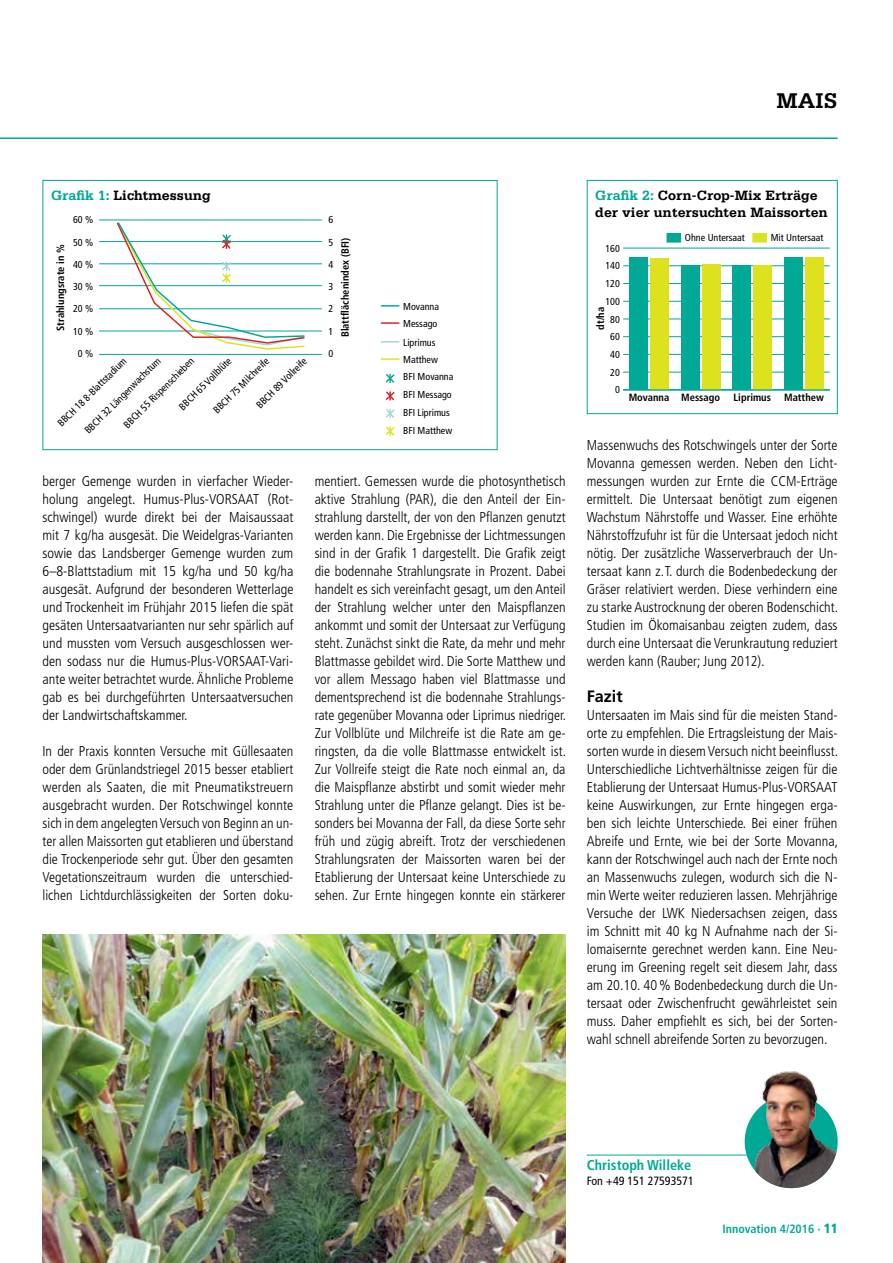
<style>
.page{position:relative;width:893px;height:1263px;background:#fff}
.page>*{position:absolute;margin:0;border:0;box-sizing:border-box;transform-origin:0 0}
.t1{font:700 22.5px "Serifa";color:#000}
.t2{font:700 16.5px "Frutiger LT";color:#000}
.t3{font:300 condensed 14.25px/18px "Frutiger LT";color:#000;text-align:justify}
.t4{font:700 14.25px/17.1px "Serifa";color:#000}
.t5{font:700 condensed 14.25px "Frutiger";color:#00a995}
.t6{font:700 condensed 12px "Frutiger";color:#00a995}
.t7{font:condensed 12px "Frutiger";color:#000}
.t8{font:700 condensed 10.5px "Frutiger";color:#000}
.t9{font:condensed 10.05px "Frutiger LT";color:#000}
.s1{color:#00a995}
.s2{font-weight:900;font-size:13.5px}
</style>
<div class="page">
<img style="left:43px;top:934px;width:523px;height:329px">
<div style="left:43px;top:180px;width:454px;height:270px;background:#fff;border:1px solid #00a995"></div>
<hr style="left:99px;top:354px;width:223px;height:1px;background:#00a995">
<hr style="left:99px;top:308px;width:223px;height:1px;background:#00a995">
<hr style="left:99px;top:331px;width:223px;height:1px;background:#00a995">
<hr style="left:99px;top:285px;width:223px;height:1px;background:#00a995">
<hr style="left:99px;top:241px;width:223px;height:1px;background:#00a995">
<hr style="left:99px;top:220px;width:223px;height:1px;background:#00a995">
<hr style="left:99px;top:263px;width:223px;height:1px;background:#00a995">
<svg style="left:381px;top:358px;width:18px;height:2px"></svg>
<svg style="left:381px;top:341px;width:18px;height:2px"></svg>
<svg style="left:381px;top:322px;width:18px;height:2px"></svg>
<svg style="left:381px;top:305px;width:18px;height:2px"></svg>
<svg style="left:116px;top:222px;width:190px;height:128px"></svg>
<svg style="left:385px;top:373px;width:10px;height:11px"></svg>
<svg style="left:385px;top:391px;width:10px;height:10px"></svg>
<svg style="left:385px;top:409px;width:10px;height:9px"></svg>
<svg style="left:385px;top:426px;width:10px;height:10px"></svg>
<div style="left:587px;top:180px;width:251px;height:234px;background:#fff;border:1px solid #00a995"></div>
<div style="left:667px;top:234px;width:14px;height:8px;background:#00a995"></div>
<div style="left:667px;top:233px;width:14px;height:9px;border:1px solid #00a995"></div>
<div style="left:753px;top:234px;width:13px;height:8px;background:#dee21e"></div>
<div style="left:752px;top:233px;width:15px;height:9px;border:1px solid #dee21e"></div>
<hr style="left:623px;top:372px;width:206px;height:1px;background:#00a995">
<hr style="left:623px;top:354px;width:206px;height:1px;background:#00a995">
<hr style="left:623px;top:336px;width:206px;height:1px;background:#00a995">
<hr style="left:623px;top:319px;width:206px;height:1px;background:#00a995">
<hr style="left:623px;top:301px;width:206px;height:1px;background:#00a995">
<hr style="left:623px;top:283px;width:206px;height:1px;background:#00a995">
<hr style="left:623px;top:265px;width:206px;height:1px;background:#00a995">
<hr style="left:623px;top:248px;width:206px;height:1px;background:#00a995">
<div style="left:650px;top:259px;width:19px;height:131px;background:#dee21e"></div>
<div style="left:702px;top:264px;width:18px;height:126px;background:#dee21e"></div>
<div style="left:753px;top:266px;width:19px;height:124px;background:#dee21e"></div>
<div style="left:805px;top:258px;width:19px;height:132px;background:#dee21e"></div>
<div style="left:629px;top:257px;width:19px;height:133px;background:#00a995"></div>
<div style="left:681px;top:266px;width:19px;height:124px;background:#00a995"></div>
<div style="left:733px;top:265px;width:18px;height:125px;background:#00a995"></div>
<div style="left:784px;top:257px;width:19px;height:133px;background:#00a995"></div>
<hr style="left:623px;top:389px;width:206px;height:1px;background:#00a995">
<hr style="left:587px;top:1155px;width:214px;height:1px;background:#00a995">
<img style="left:745px;top:1071px;width:92px;height:117px">
<hr style="left:0;top:137px;width:838px;height:2px;background:#00a995">
<h1 class="t1" style="left:776px;top:87px;width:63px">MAIS</h1>
<p class="t4" style="left:51px;top:186px;width:161px"><span class="s1">Grafik 1:</span> Lichtmessung</p>
<p class="t9" style="left:73px;top:214px;width:22px">60 %</p>
<p class="t9" style="left:73px;top:236px;width:22px">50 %</p>
<p class="t9" style="left:73px;top:258px;width:22px">40 %</p>
<p class="t9" style="left:73px;top:281px;width:22px">30 %</p>
<p class="t9" style="left:73px;top:303px;width:22px">20 %</p>
<p class="t9" style="left:73px;top:325px;width:22px">10 %</p>
<p class="t9" style="left:78px;top:347px;width:17px">0 %</p>
<p class="t9" style="left:328px;top:214px;width:6px">6</p>
<p class="t9" style="left:328px;top:236px;width:6px">5</p>
<p class="t9" style="left:328px;top:258px;width:6px">4</p>
<p class="t9" style="left:328px;top:281px;width:6px">3</p>
<p class="t9" style="left:328px;top:303px;width:6px">2</p>
<p class="t9" style="left:328px;top:325px;width:6px">1</p>
<p class="t9" style="left:328px;top:347px;width:6px">0</p>
<p class="t8" style="left:54px;top:331px;width:88px;rotate:-90deg">Strahlungsrate in %</p>
<p class="t8" style="left:339px;top:337px;width:101px;rotate:-90deg">Blattflächenindex (BFI)</p>
<p class="t9" style="left:55px;top:421px;width:94px;rotate:-45deg">BBCH 18 8-Blattstadium</p>
<p class="t9" style="left:211px;top:407px;width:76px;rotate:-45deg">BBCH 75 Milchreife</p>
<p class="t9" style="left:177px;top:404px;width:71px;rotate:-45deg">BBCH 65 Vollblüte</p>
<p class="t9" style="left:254px;top:402px;width:68px;rotate:-45deg">BBCH 89 Vollreife</p>
<p class="t9" style="left:121px;top:422px;width:96px;rotate:-45deg">BBCH 55 Rispenschieben</p>
<p class="t9" style="left:82px;top:428px;width:104px;rotate:-45deg">BBCH 32 Längenwachstum</p>
<p class="t9" style="left:403px;top:300px;width:37px">Movanna</p>
<p class="t9" style="left:403px;top:318px;width:36px">Messago</p>
<p class="t9" style="left:403px;top:336px;width:34px">Liprimus</p>
<p class="t9" style="left:403px;top:354px;width:36px">Matthew</p>
<p class="t9" style="left:403px;top:371px;width:52px">BFI Movanna</p>
<p class="t9" style="left:403px;top:388px;width:50px">BFI Messago</p>
<p class="t9" style="left:403px;top:407px;width:48px">BFI Liprimus</p>
<p class="t9" style="left:403px;top:424px;width:51px">BFI Matthew</p>
<p class="t3" style="left:43px;top:472px;width:252px">berger Gemenge wurden in vierfacher Wieder&shy;holung angelegt. Humus-Plus-VORSAAT (Rot&shy;schwingel) wurde direkt bei der Maisaussaat mit 7 kg/ha ausgesät. Die Weidelgras-Varianten sowie das Landsberger Gemenge wurden zum 6–8-Blattstadium mit 15 kg/ha und 50 kg/ha ausgesät. Aufgrund der besonderen Wetterlage und Trockenheit im Frühjahr 2015 liefen die spät gesäten Untersaatvarianten nur sehr spärlich auf und mussten vom Versuch ausgeschlossen wer&shy;den sodass nur die Humus-Plus-VORSAAT-Vari&shy;ante weiter betrachtet wurde. Ähnliche Probleme gab es bei durchgeführten Untersaatversuchen der Landwirtschaftskammer.</p>
<p class="t3" style="left:43px;top:742px;width:252px">In der Praxis konnten Versuche mit Güllesaaten oder dem Grünlandstriegel 2015 besser etabliert werden als Saaten, die mit Pneumatikstreuern ausgebracht wurden. Der Rotschwingel konnte sich in dem angelegten Versuch von Beginn an un&shy;ter allen Maissorten gut etablieren und überstand die Trockenperiode sehr gut. Über den gesamten Vegetationszeitraum wurden die unterschied&shy;lichen Lichtdurchlässigkeiten der Sorten doku-</p>
<p class="t3" style="left:315px;top:472px;width:253px">mentiert. Gemessen wurde die photosynthetisch aktive Strahlung (PAR), die den Anteil der Ein&shy;strahlung darstellt, der von den Pflanzen genutzt werden kann. Die Ergebnisse der Lichtmessungen sind in der Grafik 1 dargestellt. Die Grafik zeigt die bodennahe Strahlungsrate in Prozent. Dabei handelt es sich vereinfacht gesagt, um den Anteil der Strahlung welcher unter den Maispflanzen ankommt und somit der Untersaat zur Verfügung steht. Zunächst sinkt die Rate, da mehr und mehr Blattmasse gebildet wird. Die Sorte Matthew und vor allem Messago haben viel Blattmasse und dementsprechend ist die bodennahe Strahlungs&shy;rate gegenüber Movanna oder Liprimus niedriger.<br>Zur Vollblüte und Milchreife ist die Rate am ge&shy;ringsten, da die volle Blattmasse entwickelt ist.<br>Zur Vollreife steigt die Rate noch einmal an, da die Maispflanze abstirbt und somit wieder mehr Strahlung unter die Pflanze gelangt. Dies ist be&shy;sonders bei Movanna der Fall, da diese Sorte sehr früh und zügig abreift. Trotz der verschiedenen Strahlungsraten der Maissorten waren bei der Etablierung der Untersaat keine Unterschiede zu sehen. Zur Ernte hingegen konnte ein stärkerer</p>
<p class="t4" style="left:595px;top:186px;width:234px"><span class="s1">Grafik 2:</span> Corn-Crop-Mix Erträge der vier untersuchten Maissorten</p>
<p class="t9" style="left:605px;top:242px;width:16px">160</p>
<p class="t9" style="left:605px;top:260px;width:16px">140</p>
<p class="t9" style="left:605px;top:278px;width:16px">120</p>
<p class="t9" style="left:605px;top:295px;width:16px">100</p>
<p class="t8" style="left:594px;top:330px;width:24px;rotate:-90deg">dt/ha</p>
<p class="t9" style="left:610px;top:313px;width:11px">80</p>
<p class="t9" style="left:610px;top:331px;width:11px">60</p>
<p class="t9" style="left:610px;top:349px;width:11px">40</p>
<p class="t9" style="left:610px;top:366px;width:11px">20</p>
<p class="t9" style="left:615px;top:384px;width:6px">0</p>
<p class="t9" style="left:685px;top:232px;width:62px">Ohne Untersaat</p>
<p class="t9" style="left:771px;top:232px;width:54px">Mit Untersaat</p>
<p class="t8" style="left:629px;top:391px;width:93px">Movanna Messago</p>
<p class="t8" style="left:734px;top:391px;width:39px">Liprimus</p>
<p class="t8" style="left:784px;top:391px;width:41px">Matthew</p>
<p class="t3" style="left:587px;top:436px;width:253px">Massenwuchs des Rotschwingels unter der Sorte Movanna gemessen werden. Neben den Licht&shy;messungen wurden zur Ernte die CCM-Erträge ermittelt. Die Untersaat benötigt zum eigenen Wachstum Nährstoffe und Wasser. Eine erhöhte Nährstoffzufuhr ist für die Untersaat jedoch nicht nötig. Der zusätzliche Wasserverbrauch der Un&shy;tersaat kann z.T. durch die Bodenbedeckung der Gräser relativiert werden. Diese verhindern eine zu starke Austrocknung der oberen Bodenschicht.<br>Studien im Ökomaisanbau zeigten zudem, dass durch eine Untersaat die Verunkrautung reduziert werden kann (Rauber; Jung 2012).</p>
<p class="t2" style="left:587px;top:687px;width:37px">Fazit</p>
<p class="t3" style="left:587px;top:706px;width:253px">Untersaaten im Mais sind für die meisten Stand&shy;orte zu empfehlen. Die Ertragsleistung der Mais&shy;sorten wurde in diesem Versuch nicht beeinflusst.<br>Unterschiedliche Lichtverhältnisse zeigen für die Etablierung der Untersaat Humus-Plus-VORSAAT keine Auswirkungen, zur Ernte hingegen erga&shy;ben sich leichte Unterschiede. Bei einer frühen Abreife und Ernte, wie bei der Sorte Movanna, kann der Rotschwingel auch nach der Ernte noch an Massenwuchs zulegen, wodurch sich die N&shy;min Werte weiter reduzieren lassen. Mehrjährige Versuche der LWK Niedersachsen zeigen, dass im Schnitt mit 40 kg N Aufnahme nach der Si&shy;lomaisernte gerechnet werden kann. Eine Neu&shy;erung im Greening regelt seit diesem Jahr, dass am 20.10. 40% Bodenbedeckung durch die Un&shy;tersaat oder Zwischenfrucht gewährleistet sein muss. Daher empfiehlt es sich, bei der Sorten&shy;wahl schnell abreifende Sorten zu bevorzugen.</p>
<p class="t5" style="left:587px;top:1157px;width:106px">Christoph Willeke</p>
<p class="t7" style="left:587px;top:1173px;width:108px">Fon +49 151 27593571</p>
<p class="t6" style="left:723px;top:1222px;width:117px">Innovation 4/2016 · <span class="s2">11</span></p>
</div>
